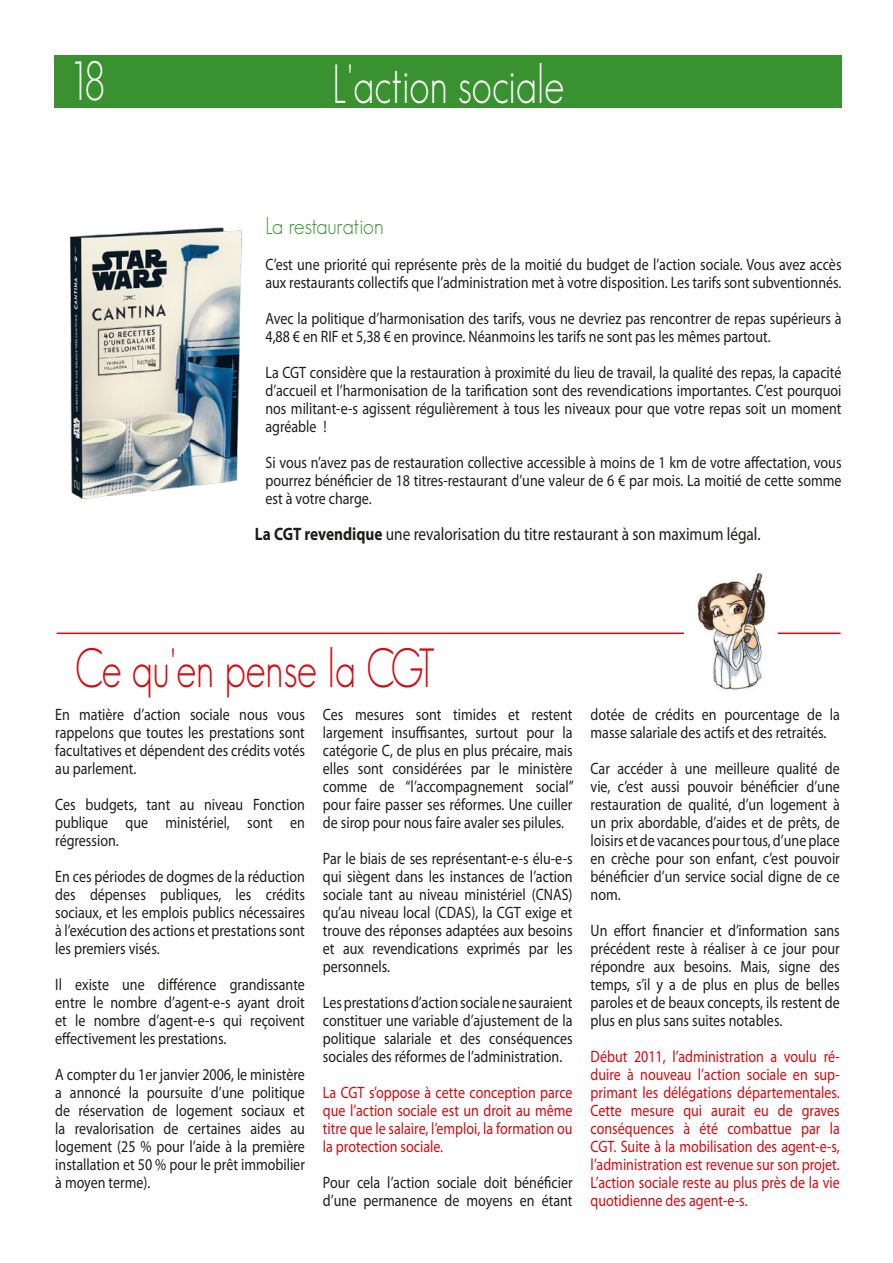
<style>
.page{position:relative;width:893px;height:1263px;background:#fff}
.page>*{position:absolute;margin:0;border:0;box-sizing:border-box;transform-origin:0 0}
.times{font:300 54px "Geosans";color:#d20b11;scale:.75 1}
.times-2{font:300 54px "Geosans";color:#fff;scale:.75 1}
.Normal_e{font:300 24px "Geosans";color:#39922f;scale:.9 1}
.Normal_e-2{font:18px "Myriad Pro";color:#1d1d1b;scale:.85 1}
.Normal_e-3{font:16.5px/18px "Myriad Pro";color:#1d1d1b;text-align:justify;scale:.85 1}
.Normal_e-4{font:16.5px/18px "Myriad Pro";color:#d20b11;text-align:justify;scale:.85 1}
.s1{font-weight:700}
</style>
<div class="page">
<hr style="left:57px;top:632px;width:783px;height:2px;background:#d20b11">
<div style="left:55px;top:55px;width:787px;height:53px;background:#39922f"></div>
<img style="left:684px;top:572px;width:94px;height:118px">
<img style="left:69px;top:227px;width:173px;height:272px">
<p class="times-2" style="left:68px;top:51px;width:52px">18</p>
<p class="times-2" style="left:332px;top:55px;width:311px">L'action sociale</p>
<p class="Normal_e" style="left:265px;top:212px;width:133px">La restauration</p>
<p class="Normal_e-3" style="left:265px;top:255px;width:679px">C’est une priorité qui représente près de la moitié du budget de l’action sociale. Vous avez accès aux restaurants collectifs que l’administration met à votre disposition. Les tarifs sont subventionnés.</p>
<p class="Normal_e-3" style="left:265px;top:309px;width:679px">Avec la politique d’harmonisation des tarifs, vous ne devriez pas rencontrer de repas supérieurs à<br>4,88 € en RIF et 5,38 € en province. Néanmoins les tarifs ne sont pas les mêmes partout.</p>
<p class="Normal_e-3" style="left:265px;top:363px;width:679px">La CGT considère que la restauration à proximité du lieu de travail, la qualité des repas, la capacité d’accueil et l’harmonisation de la tarification sont des revendications importantes. C’est pourquoi nos militant-e-s agissent régulièrement à tous les niveaux pour que votre repas soit un moment agréable !</p>
<p class="Normal_e-3" style="left:265px;top:453px;width:679px">Si vous n’avez pas de restauration collective accessible à moins de 1 km de votre affectation, vous pourrez bénéficier de 18 titres-restaurant d’une valeur de 6 € par mois. La moitié de cette somme est à votre charge.</p>
<p class="Normal_e-2" style="left:255px;top:523px;width:596px"><span class="s1">La CGT revendique</span> une revalorisation du titre restaurant à son maximum légal.</p>
<p class="times" style="left:75px;top:638px;width:483px">Ce qu'en pense la CGT</p>
<p class="Normal_e-3" style="left:55px;top:705px;width:295px">En matière d’action sociale nous vous rappelons que toutes les prestations sont facultatives et dépendent des crédits votés au parlement.</p>
<p class="Normal_e-3" style="left:55px;top:795px;width:295px">Ces budgets, tant au niveau Fonction publique que ministériel, sont en régression.</p>
<p class="Normal_e-3" style="left:55px;top:867px;width:295px">En ces périodes de dogmes de la réduction des dépenses publiques, les crédits sociaux, et les emplois publics nécessaires à l’exécution des actions et prestations sont les premiers visés.</p>
<p class="Normal_e-3" style="left:55px;top:975px;width:295px">Il existe une différence grandissante entre le nombre d’agent-e-s ayant droit et le nombre d’agent-e-s qui reçoivent effectivement les prestations.</p>
<p class="Normal_e-3" style="left:55px;top:1065px;width:295px">A compter du 1er janvier 2006, le ministère a annoncé la poursuite d’une politique de réservation de logement sociaux et la revalorisation de certaines aides au logement (25 % pour l’aide à la première installation et 50 % pour le prêt immobilier à moyen terme).</p>
<p class="Normal_e-3" style="left:323px;top:705px;width:297px">Ces mesures sont timides et restent largement insuffisantes, surtout pour la catégorie C, de plus en plus précaire, mais elles sont considérées par le ministère comme de “l’accompagnement social” pour faire passer ses réformes. Une cuiller de sirop pour nous faire avaler ses pilules.</p>
<p class="Normal_e-3" style="left:323px;top:849px;width:295px">Par le biais de ses représentant-e-s élu-e-s qui siègent dans les instances de l’action sociale tant au niveau ministériel (CNAS) qu’au niveau local (CDAS), la CGT exige et trouve des réponses adaptées aux besoins et aux revendications exprimés par les personnels.</p>
<p class="Normal_e-3" style="left:323px;top:993px;width:295px">Les prestations d’action sociale ne sauraient constituer une variable d’ajustement de la politique salariale et des conséquences sociales des réformes de l’administration.</p>
<p class="Normal_e-4" style="left:323px;top:1083px;width:295px">La CGT s’oppose à cette conception parce que l’action sociale est un droit au même titre que le salaire, l’emploi, la formation ou la protection sociale.</p>
<p class="Normal_e-3" style="left:323px;top:1173px;width:295px">Pour cela l’action sociale doit bénéficier d’une permanence de moyens en étant</p>
<p class="Normal_e-3" style="left:591px;top:705px;width:295px">dotée de crédits en pourcentage de la masse salariale des actifs et des retraités.</p>
<p class="Normal_e-3" style="left:591px;top:759px;width:295px">Car accéder à une meilleure qualité de vie, c’est aussi pouvoir bénéficier d’une restauration de qualité, d’un logement à un prix abordable, d’aides et de prêts, de loisirs et de vacances pour tous, d’une place en crèche pour son enfant, c’est pouvoir bénéficier d’un service social digne de ce nom.</p>
<p class="Normal_e-3" style="left:591px;top:921px;width:295px">Un effort financier et d’information sans précédent reste à réaliser à ce jour pour répondre aux besoins. Mais, signe des temps, s’il y a de plus en plus de belles paroles et de beaux concepts, ils restent de plus en plus sans suites notables.</p>
<p class="Normal_e-4" style="left:591px;top:1047px;width:295px">Début 2011, l’administration a voulu ré&shy;duire à nouveau l’action sociale en sup&shy;primant les délégations départementales.<br>Cette mesure qui aurait eu de graves conséquences à été combattue par la CGT. Suite à la mobilisation des agent-e-s, l’administration est revenue sur son projet.<br>L’action sociale reste au plus près de la vie quotidienne des agent-e-s.</p>
</div>
